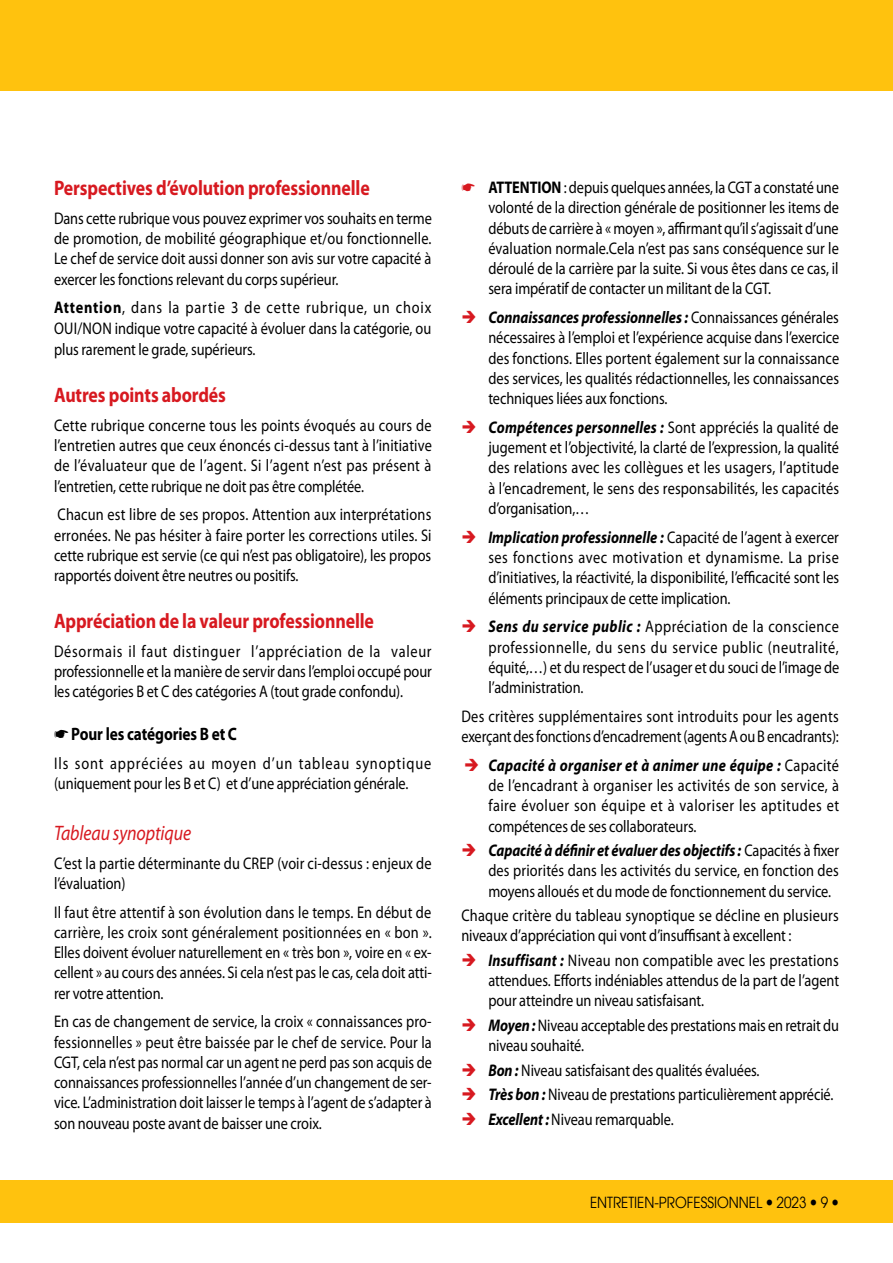
<style>
.page{position:relative;width:893px;height:1263px;background:#fff}
.page>*{position:absolute;margin:0;border:0;box-sizing:border-box;transform-origin:0 0}
.t1{font:700 21px "Myriad Pro";letter-spacing:-.005em;color:#d71920;scale:.85 1}
.t2{font:italic 21px "Myriad Pro";letter-spacing:-.005em;color:#d71920;scale:.85 1}
.t3{font:700 18px "Myriad Pro";letter-spacing:-.005em;color:#000;scale:.85 1}
.t4{font:16.8px/20.2px "Myriad Pro";letter-spacing:-.005em;color:#000;text-align:justify;scale:.85 1}
.t5{font:16.8px/20.2px "Myriad Pro";letter-spacing:.02em;color:#000;scale:.85 1}
.t6{font:16.8px/20.2px "Myriad Pro";letter-spacing:.015em;color:#000;scale:.85 1}
.t7{font:700 16.8px "Myriad Pro";color:#000;scale:.85 1}
.t8{font:15px "Avant Garde";color:#000;scale:.9 1}
.s1{font-weight:700}
.s2{color:#d71920}
.s3{font-weight:700;font-style:italic}
</style>
<div class="page">
<div style="left:2px;top:1180px;width:891px;height:42px;background:#ffc20e"></div>
<hr style="left:0;top:1180px;width:2px;height:42px;background:#ffc20e">
<div style="left:0;top:0;width:893px;height:90px;background:#ffc20e"></div>
<p class="t1" style="left:54px;top:174px;width:373px">Perspectives d’évolution professionnelle</p>
<p class="t4" style="left:54px;top:208px;width:446px">Dans cette rubrique vous pouvez exprimer vos souhaits en terme de promotion, de mobilité géographique et/ou fonctionnelle.<br>Le chef de service doit aussi donner son avis sur votre capacité à exercer les fonctions relevant du corps supérieur.</p>
<p class="t4" style="left:54px;top:297px;width:445px;line-height:21px"><span class="s1">Attention</span>, dans la partie 3 de cette rubrique, un choix ou i/non indique votre capacité à évoluer dans la catégorie, ou plus rarement le grade, supérieurs.</p>
<p class="t1" style="left:54px;top:381px;width:204px">Autres points abordés</p>
<p class="t4" style="left:54px;top:415px;width:446px">Cette rubrique concerne tous les points évoqués au cours de l’entretien autres que ceux énoncés ci-dessus tant à l’initiative de l’évaluateur que de l’agent. Si l’agent n’est pas présent à l’entretien, cette rubrique ne doit pas être complétée.</p>
<p class="t4" style="left:54px;top:504px;width:446px">Chacun est libre de ses propos. Attention aux interprétations erronées. Ne pas hésiter à faire porter les corrections utiles. Si cette rubrique est servie (ce qui n’est pas obligatoire), les propos rapportés doivent être neutres ou positifs.</p>
<p class="t1" style="left:54px;top:607px;width:378px">Appréciation de la valeur professionnelle</p>
<p class="t4" style="left:54px;top:641px;width:446px">Désormais il faut distinguer l’appréciation de la valeur professionnelle et la manière de servir dans l’emploi occupé pour les catégories B et C des catégories A (tout grade confondu).</p>
<p class="t3" style="left:71px;top:722px;width:195px">Pour les catégories B et C</p>
<p class="t4" style="left:54px;top:753px;width:445px">I ls sont appréciées au moyen d’un tableau synoptique (uniquement pour les B et C) et d’une appréciation générale.</p>
<p class="t2" style="left:54px;top:820px;width:163px">Tableau synoptique</p>
<p class="t4" style="left:54px;top:852px;width:446px">C’est la partie déterminante du CREP (voir ci-dessus : enjeux de l’évaluation)</p>
<p class="t4" style="left:54px;top:901px;width:446px">I l faut être attentif à son évolution dans le temps. En début de carrière, les croix sont généralement positionnées en « bon ».<br>Elles doivent évoluer naturellement en « très bon », voire en « ex&shy;cellent » au cours des années. Si cela n’est pas le cas, cela doit atti&shy;rer votre attention.</p>
<p class="t4" style="left:54px;top:1011px;width:446px">En cas de changement de service, la croix « connaissances pro&shy;fessionnelles » peut être baissée par le chef de service. Pour la CGT, cela n’est pas normal car un agent ne perd pas son acquis de connaissances professionnelles l’année d’un changement de ser&shy;vice. L’administration doit laisser le temps à l’agent de s’adapter à son nouveau poste avant de baisser une croix.</p>
<p class="t4" style="left:488px;top:177px;width:414px;text-indent:75px">: depuis quelques années, la CGT a constaté une volonté de la direction générale de positionner les items de débuts de carrière à « moyen », affirmant qu’il s’agissait d’une évaluation normale.Cela n’est pas sans conséquence sur le déroulé de la carrière par la suite. Si vous êtes dans ce cas, il sera impératif de contacter un militant de la CGT.</p>
<p class="t4" style="left:488px;top:307px;width:414px;text-indent:-27px"><span class="s2">➔</span> <span class="s3">Connaissances professionnelles :</span> Connaissances générales nécessaires à l’emploi et l’expérience acquise dans l’exercice des fonctions. Elles portent également sur la connaissance des services, les qualités rédactionnelles, les connaissances techniques liées aux fonctions.</p>
<p class="t4" style="left:488px;top:417px;width:414px;text-indent:-27px"><span class="s2">➔</span> <span class="s3">Compétences personnelles :</span> Sont appréciés la qualité de jugement et l’objectivité, la clarté de l’expression, la qualité des relations avec les collègues et les usagers, l’aptitude à l’encadrement, le sens des responsabilités, les capacités d’organisation,…</p>
<p class="t4" style="left:488px;top:527px;width:414px;text-indent:-27px"><span class="s2">➔</span> <span class="s3">Implication professionnelle :</span> Capacité de l’agent à exercer ses fonctions avec motivation et dynamisme. La prise d’initiatives, la réactivité, la disponibilité, l’efficacité sont les éléments principaux de cette implication.</p>
<p class="t4" style="left:488px;top:616px;width:414px;text-indent:-27px"><span class="s2">➔</span> <span class="s3">Sens du service public :</span> Appréciation de la conscience professionnelle, du sens du service public (neutralité, équité,…) et du respect de l’usager et du souci de l’image de l’administration.</p>
<p class="t5" style="left:461px;top:706px;width:446px">Des critères supplémentaires sont introduits pour les agents exerçant des fonctions d’encadrement (agents A ou B encadrants):</p>
<p class="t4" style="left:488px;top:755px;width:414px;text-indent:-24px"><span class="s2">➔</span> <span class="s3">Capacité à organiser et à animer une équipe :</span> Capacité de l’encadrant à organiser les activités de son service, à faire évoluer son équipe et à valoriser les aptitudes et compétences de ses collaborateurs.</p>
<p class="t4" style="left:488px;top:840px;width:414px;text-indent:-27px"><span class="s2">➔</span> <span class="s3">Capacité à définir et évaluer des objectifs :</span> Capacités à fixer des priorités dans les activités du service, en fonction des moyens alloués et du mode de fonctionnement du service.</p>
<p class="t6" style="left:461px;top:905px;width:445px">Chaque critère du tableau synoptique se décline en plusieurs niveaux d’appréciation qui vont d’insuffisant à excellent :</p>
<p class="t4" style="left:488px;top:950px;width:414px;text-indent:-27px"><span class="s2">➔</span> <span class="s3">Insuffisant :</span> N iveau non compatible avec les prestations attendues. Efforts indéniables attendus de la part de l’agent pour atteindre un niveau satisfaisant.</p>
<p class="t4" style="left:488px;top:1015px;width:414px;text-indent:-27px"><span class="s2">➔</span> <span class="s3">Moyen :</span> N iveau acceptable des prestations mais en retrait du niveau souhaité.</p>
<p class="t4" style="left:461px;top:1059px;width:352px"><span class="s2">➔</span> <span class="s3">Bon :</span> N iveau satisfaisant des qualités évaluées.</p>
<p class="t4" style="left:461px;top:1084px;width:439px"><span class="s2">➔</span> <span class="s3">Très bon :</span> N iveau de prestations particulièrement apprécié.</p>
<p class="t4" style="left:461px;top:1108px;width:251px"><span class="s2">➔</span> <span class="s3">Excellent :</span> N iveau remarquable.</p>
<p class="t7" style="left:488px;top:177px;width:48px">ATTENTION</p>
<p class="t8" style="left:590px;top:1193px;width:266px">ENTRETIEN-PROFESSIONNEL 2023 9</p>
</div>
